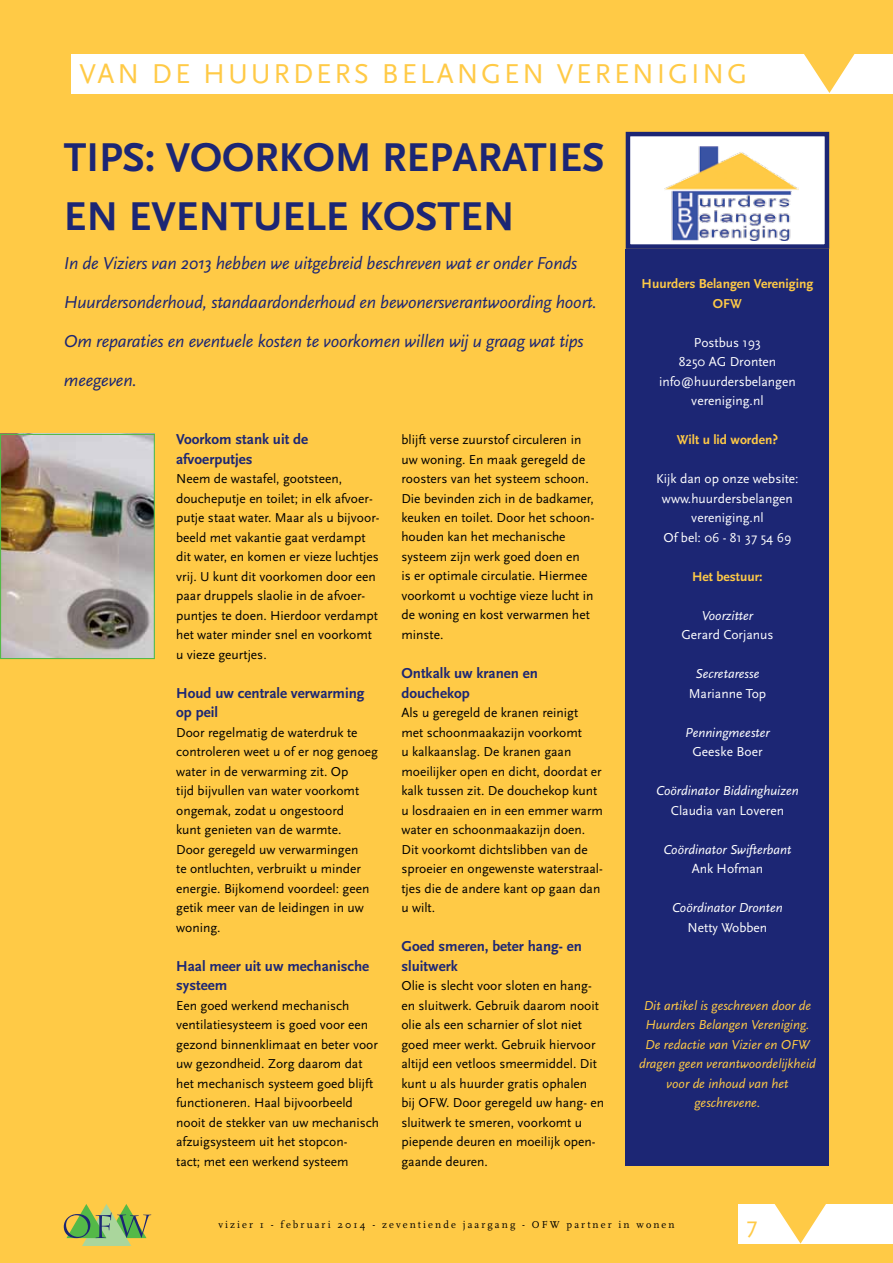
<style>
.page{position:relative;width:893px;height:1263px;background:#ffca46}
.page>*{position:absolute;margin:0;border:0;box-sizing:border-box;transform-origin:0 0}
.t1{font:700 42px/58.5px "Scala Sans";color:#1c2674}
.t2{font:28.5px "Scala Sans";letter-spacing:.1em;color:#ffca46}
.t3{font:24px "Scala Sans";color:#ffca46}
.t4{font:italic 18px/39px "Scala Sans";letter-spacing:-.01em;color:#1c2674}
.t5{font:700 15px/19.5px "Scala Sans";color:#1c2674}
.t6{font:13.5px/19.5px "Scala Sans";color:#000}
.t7{font:13.5px/19.5px "Scala Sans";color:#fff;text-align:center}
.t8{font:italic 13.5px/19.5px "Scala Sans";color:#ffca46;text-align:center}
.t9{font:italic 13.5px "Scala Sans";color:#fff}
.t10{font:700 13.5px/19.5px "Scala Sans";color:#ffca46;text-align:center}
.t11{font:10.5px "Scala";letter-spacing:.2em;color:#000}
</style>
<div class="page">
<svg style="left:64px;top:1204px;width:87px;height:42px"></svg>
<div style="left:738px;top:1205px;width:155px;height:39px;background:#fff"></div>
<svg style="left:771px;top:1204px;width:58px;height:40px"></svg>
<div style="left:71px;top:54px;width:822px;height:39px;background:#fff"></div>
<div style="left:628px;top:134px;width:199px;height:113px;background:#fff"></div>
<img style="left:664px;top:147px;width:134px;height:94px">
<div style="left:626px;top:132px;width:203px;height:117px;border:4px solid #1c2674"></div>
<div style="left:626px;top:249px;width:203px;height:916px;background:#1c2674"></div>
<svg style="left:804px;top:54px;width:51px;height:39px"></svg>
<img style="left:2px;top:436px;width:151px;height:221px">
<div style="left:0;top:434px;width:155px;height:225px;border:1px solid #54b948"></div>
<h2 class="t2" style="left:80px;top:58px;width:669px">VAN DE HUURDERS BELANGEN VERENIGI NG</h2>
<h1 class="t1" style="left:64px;top:129px;width:542px">Tips: Voorkom reparaties en eventuele kosten</h1>
<h3 class="t4" style="left:64px;top:243px;width:535px">In de Viziers van 2013 hebben we uitgebreid beschreven wat er onder Fonds Huurdersonderhoud, standaardonderhoud en bewonersverantwoording hoort.<br>Om reparaties en eventuele kosten te voorkomen willen wij u graag wat tips meegeven.</h3>
<p class="t5" style="left:176px;top:430px;width:134px">Voorkom stank uit de afvoerputjes</p>
<p class="t6" style="left:176px;top:469px;width:205px">Neem de wastafel, gootsteen, doucheputje en toilet; in elk afvoer&shy;putje staat water. Maar als u bijvoor&shy;beeld met vakantie gaat verdampt dit water, en komen er vieze luchtjes vrij. U kunt dit voorkomen door een paar druppels slaolie in de afvoer&shy;puntjes te doen. Hierdoor verdampt het water minder snel en voorkomt u vieze geurtjes.</p>
<p class="t5" style="left:176px;top:683px;width:190px">H oud uw centrale verwarming op peil</p>
<p class="t6" style="left:176px;top:723px;width:203px">Door regelmatig de waterdruk te controleren weet u of er nog genoeg water in de verwarming zit. Op<br>tijd bijvullen van water voorkomt ongemak, zodat u ongestoord<br>kunt genieten van de warmte.<br>Door geregeld uw verwarmingen<br>te ontluchten, verbruikt u minder energie. Bijkomend voordeel: geen getik meer van de leidingen in uw woning.</p>
<p class="t5" style="left:176px;top:956px;width:195px">H aal meer uit uw mechanische systeem</p>
<p class="t6" style="left:176px;top:996px;width:204px">Een goed werkend mechanisch ventilatiesysteem is goed voor een gezond binnenklimaat en beter voor uw gezondheid. Zorg daarom dat het mechanisch systeem goed blijft functioneren. Haal bijvoorbeeld nooit de stekker van uw mechanisch afzuigsysteem uit het stopcon-<br>tact; met een werkend systeem</p>
<p class="t6" style="left:401px;top:430px;width:194px">blijft verse zuurstof circuleren in uw woning. En maak geregeld de roosters van het systeem schoon.<br>Die bevinden zich in de badkamer, keuken en toilet. Door het schoon&shy;houden kan het mechanische systeem zijn werk goed doen en<br>is er optimale circulatie. Hiermee voorkomt u vochtige vieze lucht in de woning en kost verwarmen het minste.</p>
<p class="t5" style="left:401px;top:664px;width:138px">Ontkalk uw kranen en douchekop</p>
<p class="t6" style="left:401px;top:703px;width:203px">Als u geregeld de kranen reinigt met schoonmaakazijn voorkomt<br>u kalkaanslag. De kranen gaan moeilijker open en dicht, doordat er kalk tussen zit. De douchekop kunt u losdraaien en in een emmer warm water en schoonmaakazijn doen.<br>Dit voorkomt dichtslibben van de sproeier en ongewenste waterstraal&shy;tjes die de andere kant op gaan dan u wilt.</p>
<p class="t5" style="left:401px;top:937px;width:182px">Goed smeren, beter hang- en sluitwerk</p>
<p class="t6" style="left:401px;top:976px;width:204px">Olie is slecht voor sloten en hang&shy;en sluitwerk. Gebruik daarom nooit olie als een scharnier of slot niet goed meer werkt. Gebruik hiervoor altijd een vetloos smeermiddel. Dit kunt u als huurder gratis ophalen bij OFW. Door geregeld uw hang- en sluitwerk te smeren, voorkomt u piepende deuren en moeilijk open&shy;gaande deuren.</p>
<p class="t10" style="left:642px;top:274px;width:173px">H uurders Belangen Vereniging<br>OFW</p>
<p class="t7" style="left:659px;top:333px;width:138px">Postbus 193<br>8250 AG Dronten info@huurdersbelangen vereniging.nl</p>
<p class="t10" style="left:677px;top:430px;width:103px">Wilt u lid worden?</p>
<p class="t7" style="left:656px;top:469px;width:144px">Kijk dan op onze website: www.huurdersbelangen vereniging.nl<br>Of bel: 06 - 81 37 54 69</p>
<p class="t10" style="left:692px;top:567px;width:72px">H et bestuur:</p>
<p class="t9" style="left:702px;top:608px;width:53px">Voorzitter</p>
<p class="t7" style="left:681px;top:625px;width:94px">Gerard Corjanus</p>
<p class="t9" style="left:695px;top:666px;width:65px">Secretaresse</p>
<p class="t7" style="left:689px;top:684px;width:79px">Marianne Top</p>
<p class="t9" style="left:685px;top:725px;width:86px">Penningmeester</p>
<p class="t7" style="left:692px;top:742px;width:72px">Geeske Boer</p>
<p class="t9" style="left:656px;top:783px;width:144px">Coördinator Biddinghuizen</p>
<p class="t7" style="left:671px;top:801px;width:115px">Claudia van Loveren</p>
<p class="t9" style="left:663px;top:842px;width:130px">Coördinator Swifterbant</p>
<p class="t7" style="left:692px;top:859px;width:73px">Ank Hofman</p>
<p class="t9" style="left:672px;top:900px;width:112px">Coördinator Dronten</p>
<p class="t7" style="left:688px;top:918px;width:81px">Netty Wobben</p>
<p class="t8" style="left:639px;top:996px;width:178px">Dit artikel is geschreven door de<br>Huurders Belangen Vereniging.<br>De redactie van Vizier en OFW dragen geen verantwoordelijkheid voor de inhoud van het geschrevene.</p>
<p class="t11" style="left:218px;top:1219px;width:458px">vizier 1 - februari 2014 - zeventiende jaargang - OFW partner in wonen</p>
<h3 class="t3" style="left:747px;top:1212px;width:13px">7</h3>
</div>
